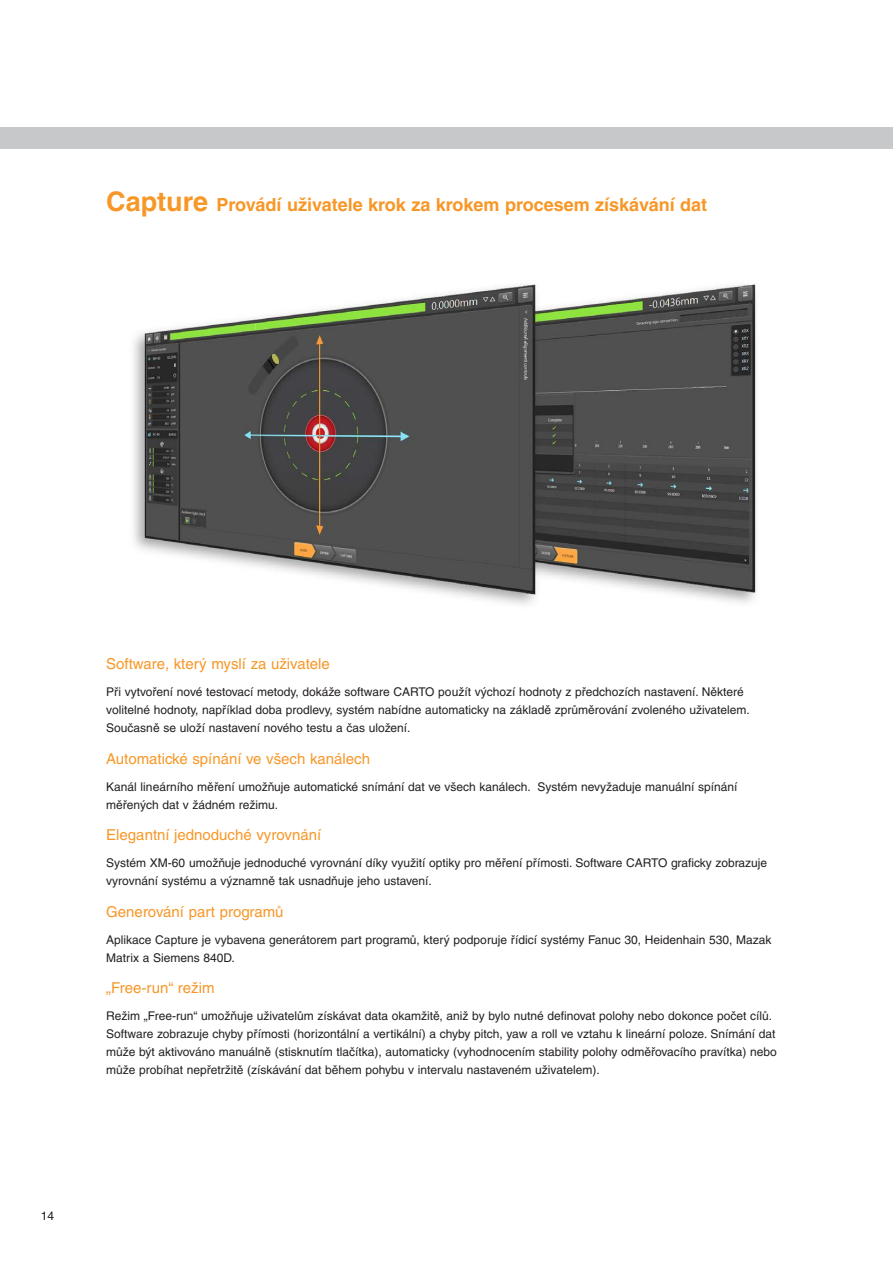
<style>
.page{position:relative;width:893px;height:1263px;background:#fff}
.page>*{position:absolute;margin:0;border:0;box-sizing:border-box;transform-origin:0 0}
.Page_title{font:700 18px "Helvetica LT Pro";color:#f79727}
.Paragraph_titles{font:15px "Helvetica CE";color:#f79727}
._8pt_text{font:12px/18px "Helvetica CE";color:#231f20}
.t1{font:12px "Helvetica LT Pro";color:#231f20}
.s1{font-size:27px}
</style>
<div class="page">
<img style="left:133px;top:284px;width:624px;height:321px">
<div style="left:0;top:128px;width:893px;height:21px;background:#c7c8ca"></div>
<p class="Page_title" style="left:106px;top:193px;width:602px"><span class="s1">Capture</span> Provádí uživatele krok za krokem procesem získávání dat</p>
<p class="Paragraph_titles" style="left:106px;top:655px;width:225px">Software, který myslí za uživatele</p>
<p class="_8pt_text" style="left:106px;top:683px;width:645px">Při vytvoření nové testovací metody, dokáže software CARTO použít výchozí hodnoty z předchozích nastavení. Některé volitelné hodnoty, například doba prodlevy, systém nabídne automaticky na základě zprůměrování zvoleného uživatelem.<br>Současně se uloží nastavení nového testu a čas uložení.</p>
<p class="Paragraph_titles" style="left:106px;top:750px;width:265px">Automatické spínání ve všech kanálech</p>
<p class="_8pt_text" style="left:106px;top:777px;width:633px">Kanál lineárního měření umožňuje automatické snímání dat ve všech kanálech. Systém nevyžaduje manuální spínání měřených dat v žádném režimu.</p>
<p class="Paragraph_titles" style="left:106px;top:826px;width:216px">Elegantní jednoduché vyrovnání</p>
<p class="_8pt_text" style="left:106px;top:854px;width:662px">Systém XM-60 umožňuje jednoduché vyrovnání díky využití optiky pro měření přímosti. Software CARTO graficky zobrazuje vyrovnání systému a významně tak usnadňuje jeho ustavení.</p>
<p class="Paragraph_titles" style="left:106px;top:903px;width:179px">Generování part programů</p>
<p class="_8pt_text" style="left:106px;top:930px;width:667px">Aplikace Capture je vybavena generátorem part programů, který podporuje řídicí systémy Fanuc 30, Heidenhain 530, Mazak<br>Matrix a Siemens 840D.</p>
<p class="Paragraph_titles" style="left:106px;top:979px;width:110px">„Free-run“ režim</p>
<p class="_8pt_text" style="left:106px;top:1007px;width:672px">Režim „Free-run“ umožňuje uživatelům získávat data okamžitě, aniž by bylo nutné definovat polohy nebo dokonce počet cílů.<br>Software zobrazuje chyby přímosti (horizontální a vertikální) a chyby pitch, yaw a roll ve vztahu k lineární poloze. Snímání dat může být aktivováno manuálně (stisknutím tlačítka), automaticky (vyhodnocením stability polohy odměřovacího pravítka) nebo může probíhat nepřetržitě (získávání dat během pohybu v intervalu nastaveném uživatelem).</p>
<p class="t1" style="left:41px;top:1209px;width:15px">14</p>
</div>
